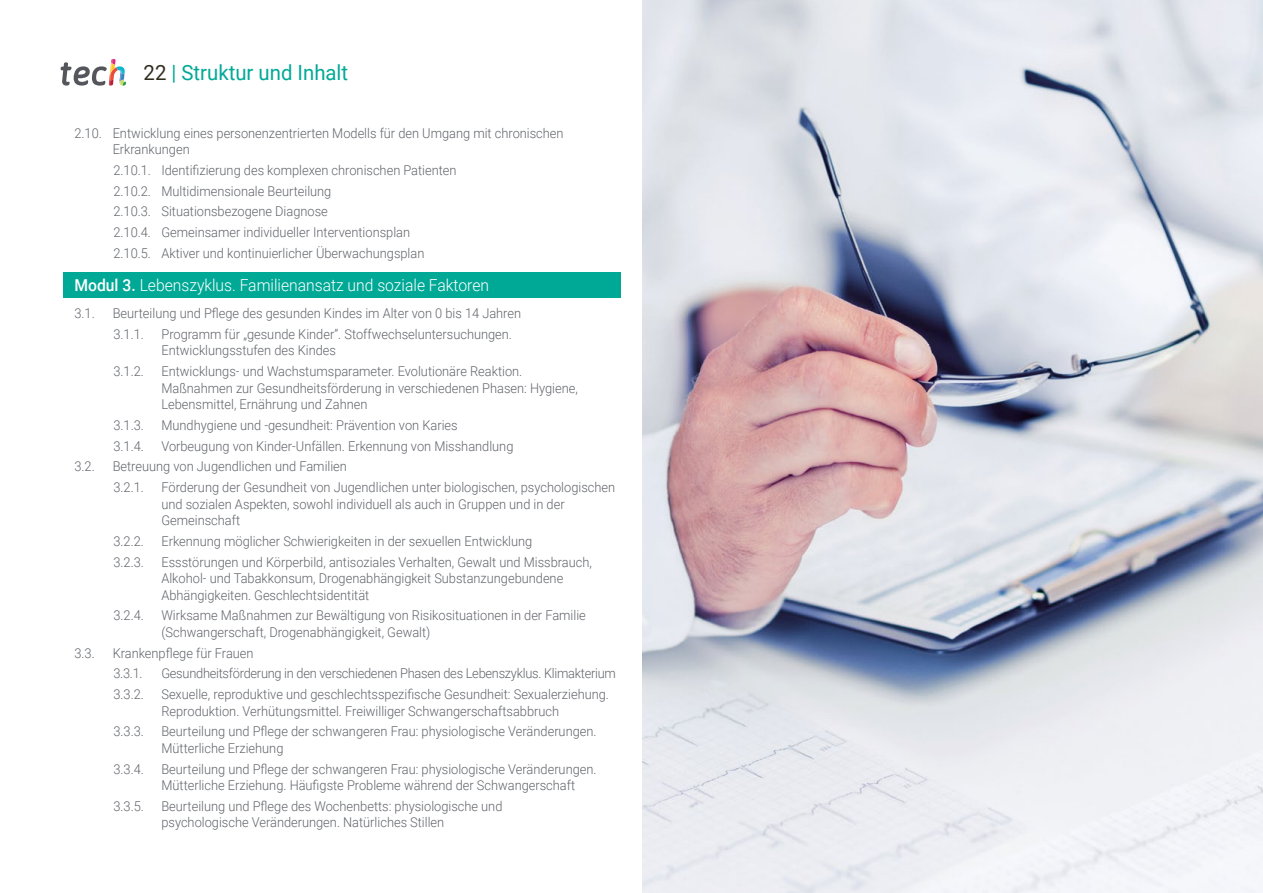
<style>
.page{position:relative;width:1263px;height:893px;background:#fff}
.page>*{position:absolute;margin:0;border:0;box-sizing:border-box;transform-origin:0 0}
.t1{font:21px "Roboto";color:#00a996}
.t2{font:300 16.5px "Roboto";color:#fff;scale:.95 1}
.t3{font:300 13.5px/16.5px "Roboto";color:#61646a;scale:.95 1}
.t4{font:300 13.5px "Roboto";letter-spacing:-.02em;color:#61646a;scale:.95 1}
.s1{color:#312e20}
.s2{font-weight:500}
</style>
<div class="page">
<svg style="left:61px;top:59px;width:65px;height:27px"></svg>
<img style="left:642px;top:0;width:621px;height:893px">
<div style="left:63px;top:272px;width:558px;height:25px;background:#00a996"></div>
<h1 class="t1" style="left:144px;top:57px;width:206px"><span class="s1">22</span> | Struktur und Inhalt</h1>
<p class="t3" style="left:113px;top:124px;width:476px;text-indent:-38px">2.10. Entwicklung eines personenzentrierten Modells für den Umgang mit chronischen<br>Erkrankungen</p>
<p class="t3" style="left:113px;top:159px;width:363px;line-height:20.7px">2.10.1. Identifizierung des komplexen chronischen Patienten 2.10.2. Multidimensionale Beurteilung<br>2.10.3. Situationsbezogene Diagnose<br>2.10.4. Gemeinsamer individueller Interventionsplan<br>2.10.5. Aktiver und kontinuierlicher Überwachungsplan</p>
<p class="t2" style="left:74px;top:274px;width:438px"><span class="s2">Modul 3.</span> Lebenszyklus. Familienansatz und soziale Faktoren</p>
<p class="t3" style="left:74px;top:305px;width:23px">3.1.</p>
<p class="t3" style="left:113px;top:303px;width:431px;line-height:20.7px">Beurteilung und Pflege des gesunden Kindes im Alter von 0 bis 14 Jahren<br>3.1.1.</p>
<p class="t3" style="left:161px;top:325px;width:370px">Programm für „gesunde Kinder”. Stoffwechseluntersuchungen.<br>Entwicklungsstufen des Kindes</p>
<p class="t3" style="left:113px;top:363px;width:34px">3.1.2.</p>
<p class="t3" style="left:161px;top:363px;width:440px">Entwicklungs- und Wachstumsparameter. Evolutionäre Reaktion.<br>Maßnahmen zur Gesundheitsförderung in verschiedenen Phasen: Hygiene,<br>Lebensmittel, Ernährung und Zahnen</p>
<p class="t3" style="left:113px;top:416px;width:34px">3.1.3.</p>
<p class="t3" style="left:161px;top:416px;width:313px">Mundhygiene und -gesundheit: Prävention von Karies</p>
<p class="t3" style="left:113px;top:437px;width:34px">3.1.4.</p>
<p class="t3" style="left:161px;top:437px;width:372px">Vorbeugung von Kinder-Unfällen. Erkennung von Misshandlung</p>
<p class="t3" style="left:74px;top:458px;width:23px">3.2.</p>
<p class="t3" style="left:113px;top:456px;width:248px;line-height:20.7px">Betreuung von Jugendlichen und Familien<br>3.2.1.</p>
<p class="t3" style="left:161px;top:479px;width:479px">Förderung der Gesundheit von Jugendlichen unter biologischen, psychologischen und sozialen Aspekten, sowohl individuell als auch in Gruppen und in der<br>Gemeinschaft</p>
<p class="t3" style="left:113px;top:532px;width:34px">3.2.2.</p>
<p class="t3" style="left:161px;top:532px;width:392px">Erkennung möglicher Schwierigkeiten in der sexuellen Entwicklung</p>
<p class="t3" style="left:113px;top:553px;width:34px">3.2.3.</p>
<p class="t3" style="left:161px;top:553px;width:455px">Essstörungen und Körperbild, antisoziales Verhalten, Gewalt und Missbrauch,<br>Alkohol- und Tabakkonsum, Drogenabhängigkeit Substanzungebundene<br>Abhängigkeiten. Geschlechtsidentität</p>
<p class="t3" style="left:113px;top:607px;width:34px">3.2.4.</p>
<p class="t3" style="left:161px;top:607px;width:448px">Wirksame Maßnahmen zur Bewältigung von Risikosituationen in der Familie (Schwangerschaft, Drogenabhängigkeit, Gewalt)</p>
<p class="t3" style="left:74px;top:644px;width:23px">3.3.</p>
<p class="t3" style="left:113px;top:642px;width:150px;line-height:20.7px">Krankenpflege für Frauen<br>3.3.1.</p>
<p class="t4" style="left:161px;top:664px;width:480px">Gesundheitsförderung in den verschiedenen Phasen des Lebenszyklus. Klimakterium</p>
<p class="t3" style="left:113px;top:686px;width:34px">3.3.2.</p>
<p class="t3" style="left:161px;top:686px;width:473px">Sexuelle, reproduktive und geschlechtsspezifische Gesundheit: Sexualerziehung.<br>Reproduktion. Verhütungsmittel. Freiwilliger Schwangerschaftsabbruch</p>
<p class="t3" style="left:113px;top:723px;width:34px">3.3.3.</p>
<p class="t3" style="left:161px;top:723px;width:460px">Beurteilung und Pflege der schwangeren Frau: physiologische Veränderungen.<br>Mütterliche Erziehung</p>
<p class="t3" style="left:113px;top:760px;width:34px">3.3.4.</p>
<p class="t3" style="left:161px;top:760px;width:460px">Beurteilung und Pflege der schwangeren Frau: physiologische Veränderungen.<br>Mütterliche Erziehung. Häufigste Probleme während der Schwangerschaft</p>
<p class="t3" style="left:113px;top:797px;width:34px">3.3.5.</p>
<p class="t3" style="left:161px;top:797px;width:360px">Beurteilung und Pflege des Wochenbetts: physiologische und psychologische Veränderungen. Natürliches Stillen</p>
</div>
